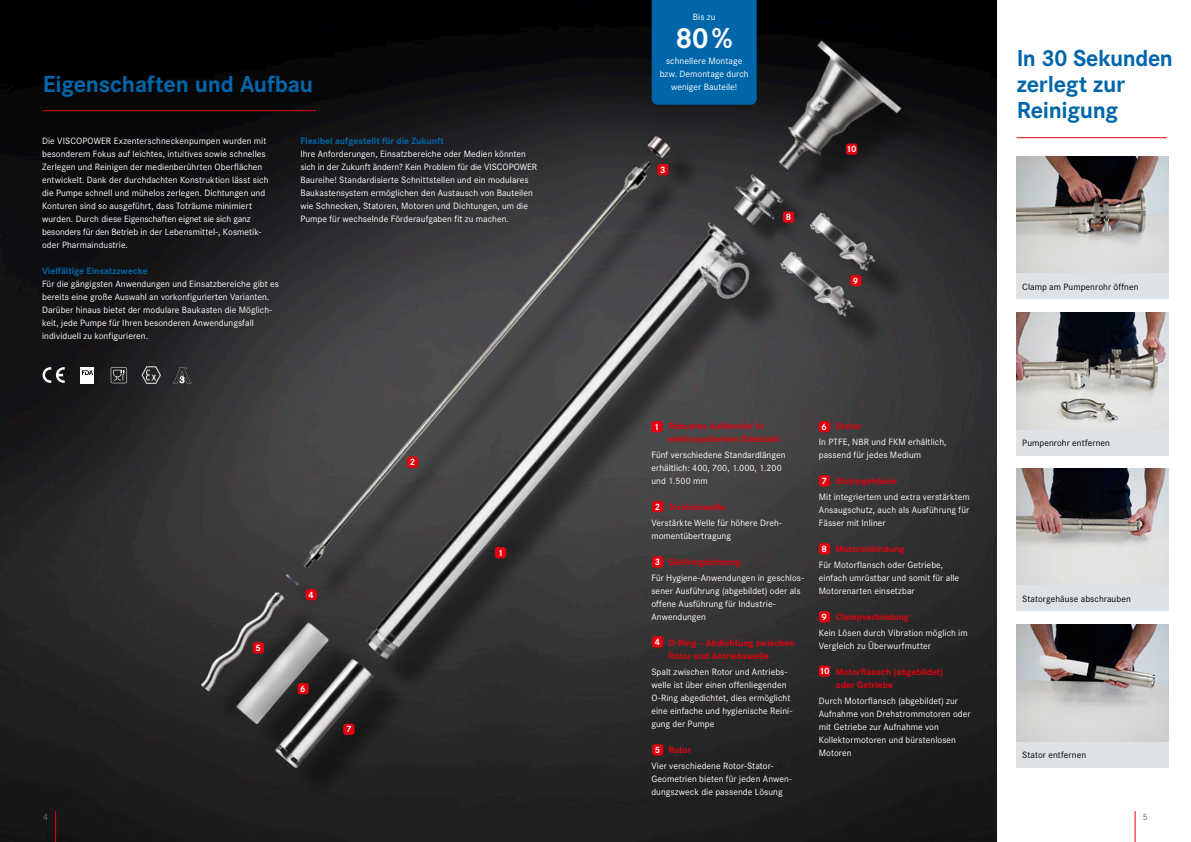
<style>
.page{position:relative;width:1191px;height:842px;background:#fff}
.page>*{position:absolute;margin:0;border:0;box-sizing:border-box;transform-origin:0 0}
.t1{font:700 30px "Corporate S";color:#fff}
.t2{font:700 24px/26px "Corporate S";letter-spacing:-.01em;color:#06a}
.t3{font:9.5px/13px "Corporate S";letter-spacing:.005em;color:#fff}
.t4{font:700 9.5px/13px "Corporate S";letter-spacing:.005em;color:#e2000f}
.t5{font:9.5px "Corporate S";letter-spacing:.005em;color:#000}
.t6{font:700 9.5px "Corporate S";letter-spacing:.005em;color:#06a}
.t7{font:700 9.5px "Corporate S";color:#fff}
.t8{font:9.5px "Corporate S";color:#6f6f6e}
</style>
<div class="page">
<hr style="left:1016px;top:137px;width:150px;height:1px;background:#e2000f">
<img style="left:1016px;top:313px;width:152px;height:117px">
<img style="left:1016px;top:469px;width:152px;height:117px">
<img style="left:1016px;top:625px;width:152px;height:117px">
<img style="left:0;top:0;width:996px;height:842px">
<hr style="left:42px;top:110px;width:274px;height:1px;background:#e2000f">
<div style="left:652px;top:744px;width:11px;height:11px;background:#e2000f;border-radius:3px"></div>
<img style="left:290px;top:146px;width:373px;height:434px">
<div style="left:379px;top:234px;width:406px;height:460px;background:#000;opacity:.4"></div>
<img style="left:335px;top:200px;width:437px;height:491px">
<div style="left:792px;top:53px;width:145px;height:151px;background:#000;opacity:.4"></div>
<img style="left:738px;top:32px;width:172px;height:173px">
<div style="left:251px;top:635px;width:116px;height:126px;background:#000;opacity:.4"></div>
<img style="left:232px;top:616px;width:104px;height:113px">
<div style="left:743px;top:182px;width:64px;height:65px;background:#000;opacity:.4"></div>
<img style="left:719px;top:165px;width:74px;height:74px">
<div style="left:658px;top:148px;width:45px;height:44px;background:#333334"></div>
<img style="left:634px;top:120px;width:54px;height:54px">
<div style="left:295px;top:582px;width:28px;height:26px;background:#373737"></div>
<img style="left:285px;top:572px;width:16px;height:14px">
<div style="left:794px;top:264px;width:95px;height:87px;background:#000;opacity:.4"></div>
<img style="left:772px;top:243px;width:96px;height:88px">
<div style="left:823px;top:225px;width:88px;height:80px;background:#000;opacity:.4"></div>
<img style="left:802px;top:204px;width:87px;height:81px">
<div style="left:214px;top:604px;width:106px;height:122px;background:#000;opacity:.4"></div>
<img style="left:192px;top:583px;width:103px;height:114px">
<div style="left:289px;top:671px;width:120px;height:132px;background:#232323"></div>
<img style="left:265px;top:648px;width:120px;height:131px">
<div style="left:495px;top:547px;width:11px;height:11px;background:#e2000f;border-radius:3px"></div>
<div style="left:407px;top:457px;width:11px;height:11px;background:#e2000f;border-radius:3px"></div>
<div style="left:253px;top:642px;width:11px;height:11px;background:#e2000f;border-radius:3px"></div>
<div style="left:343px;top:724px;width:11px;height:11px;background:#e2000f;border-radius:3px"></div>
<div style="left:297px;top:683px;width:12px;height:11px;background:#e2000f;border-radius:3px"></div>
<div style="left:306px;top:589px;width:11px;height:11px;background:#e2000f;border-radius:3px"></div>
<div style="left:846px;top:143px;width:11px;height:12px;background:#e2000f;border-radius:3px"></div>
<div style="left:657px;top:164px;width:11px;height:11px;background:#e2000f;border-radius:3px"></div>
<div style="left:850px;top:275px;width:11px;height:11px;background:#e2000f;border-radius:3px"></div>
<div style="left:783px;top:211px;width:11px;height:12px;background:#e2000f;border-radius:3px"></div>
<div style="left:651px;top:0;width:105px;height:105px;background:#06a"></div>
<svg style="left:43px;top:367px;width:22px;height:16px"></svg>
<svg style="left:111px;top:367px;width:16px;height:16px"></svg>
<div style="left:81px;top:367px;width:13px;height:17px;background:#fff"></div>
<svg style="left:82px;top:370px;width:11px;height:5px"></svg>
<svg style="left:173px;top:368px;width:18px;height:15px"></svg>
<div style="left:819px;top:421px;width:11px;height:11px;background:#e2000f;border-radius:3px"></div>
<div style="left:819px;top:475px;width:11px;height:12px;background:#e2000f;border-radius:3px"></div>
<div style="left:819px;top:543px;width:11px;height:11px;background:#e2000f;border-radius:3px"></div>
<div style="left:819px;top:611px;width:11px;height:11px;background:#e2000f;border-radius:3px"></div>
<div style="left:819px;top:665px;width:11px;height:12px;background:#e2000f;border-radius:3px"></div>
<img style="left:140px;top:366px;width:21px;height:18px">
<img style="left:1016px;top:157px;width:152px;height:117px">
<div style="left:1016px;top:274px;width:152px;height:25px;background:#dce2e5"></div>
<div style="left:1016px;top:430px;width:152px;height:25px;background:#dce2e5"></div>
<div style="left:1016px;top:586px;width:152px;height:25px;background:#dce2e5"></div>
<div style="left:1016px;top:742px;width:152px;height:25px;background:#dce2e5"></div>
<hr style="left:55px;top:811px;width:1px;height:31px;background:#e2000f">
<hr style="left:1134px;top:811px;width:1px;height:31px;background:#e2000f">
<p class="t2" style="left:43px;top:71px;width:272px">Eigenschaften und Aufbau</p>
<p class="t3" style="left:42px;top:134px;width:228px">Die VISCOPOWER Exzenterschneckenpumpen wurden mit besonderem Fokus auf leichtes, intuitives sowie schnelles Zerlegen und Reinigen der medienberührten Oberflächen entwickelt. Dank der durchdachten Konstruktion lässt sich die Pumpe schnell und mühelos zerlegen. Dichtungen und Konturen sind so ausgeführt, dass Toträume minimiert wurden. Durch diese Eigenschaften eignet sie sich ganz besonders für den Betrieb in der Lebensmittel-, Kosmetik&shy;oder Pharmaindustrie.</p>
<p class="t6" style="left:42px;top:265px;width:107px">Vielfältige Einsatzzwecke</p>
<p class="t3" style="left:42px;top:277px;width:238px">Für die gängigsten Anwendungen und Einsatzbereiche gibt es bereits eine große Auswahl an vorkonfigurierten Varianten.<br>Darüber hinaus bietet der modulare Baukasten die Möglich&shy;keit, jede Pumpe für Ihren besonderen Anwendungsfall individuell zu konfigurieren.</p>
<p class="t6" style="left:300px;top:135px;width:145px">Flexibel aufgestellt für die Zukunft</p>
<p class="t3" style="left:300px;top:147px;width:238px">Ihre Anforderungen, Einsatzbereiche oder Medien könnten sich in der Zukunft ändern? Kein Problem für die VISCOPOWER Baureihe! Standardisierte Schnittstellen und ein modulares Baukastensystem ermöglichen den Austausch von Bauteilen wie Schnecken, Statoren, Motoren und Dichtungen, um die Pumpe für wechselnde Förderaufgaben fit zu machen.</p>
<p class="t7" style="left:255px;top:642px;width:7px">5</p>
<p class="t7" style="left:308px;top:589px;width:7px">4</p>
<p class="t7" style="left:300px;top:683px;width:7px">6</p>
<p class="t7" style="left:346px;top:724px;width:7px">7</p>
<p class="t7" style="left:410px;top:457px;width:7px">2</p>
<p class="t7" style="left:498px;top:547px;width:7px">1</p>
<p class="t3" style="left:693px;top:11px;width:24px">Bis zu</p>
<p class="t1" style="left:675px;top:21px;width:59px">80%</p>
<p class="t3" style="left:659px;top:54px;width:90px;text-align:center">schnellere Montage bzw. Demontage durch weniger Bauteile!</p>
<p class="t7" style="left:660px;top:164px;width:7px">3</p>
<p class="t7" style="left:785px;top:212px;width:7px">8</p>
<p class="t7" style="left:846px;top:144px;width:12px">10</p>
<p class="t7" style="left:853px;top:275px;width:7px">9</p>
<p class="t2" style="left:1016px;top:45px;width:158px">In 30 Sekunden zerlegt zur<br>Reinigung</p>
<p class="t5" style="left:1022px;top:281px;width:118px">Clamp am Pumpenrohr öffnen</p>
<p class="t4" style="left:668px;top:420px;width:113px">Robustes Außenrohr in elektropoliertem Edelstahl</p>
<p class="t3" style="left:651px;top:449px;width:136px">Fünf verschiedene Standardlängen erhältlich: 400, 700, 1.000, 1.200 und 1.500 mm</p>
<p class="t4" style="left:668px;top:501px;width:58px">Torsionswelle</p>
<p class="t3" style="left:651px;top:516px;width:132px">Verstärkte Welle für höhere Dreh&shy;momentübertragung</p>
<p class="t4" style="left:668px;top:556px;width:74px">Gleitringdichtung</p>
<p class="t3" style="left:651px;top:571px;width:154px">Für Hygiene-Anwendungen in geschlos&shy;sener Ausführung (abgebildet) oder als offene Ausführung für Industrie-<br>Anwendungen</p>
<p class="t4" style="left:668px;top:637px;width:128px">O-Ring – Abdichtung zwischen<br>Rotor und Antriebswelle</p>
<p class="t3" style="left:651px;top:665px;width:137px">Spalt zwischen Rotor und Antriebs&shy;welle ist über einen offenliegenden</p>
<p class="t3" style="left:651px;top:691px;width:140px">O-Ring abgedichtet, dies ermöglicht</p>
<p class="t3" style="left:651px;top:704px;width:142px">eine einfache und hygienische Reini&shy;gung der Pumpe</p>
<p class="t4" style="left:668px;top:743px;width:24px">Rotor</p>
<p class="t3" style="left:651px;top:759px;width:142px">Vier verschiedene Rotor-Stator-<br>Geometrien bieten für jeden Anwen&shy;dungszweck die passende Lösung</p>
<p class="t7" style="left:654px;top:421px;width:7px">1</p>
<p class="t7" style="left:655px;top:501px;width:7px">2</p>
<p class="t7" style="left:655px;top:556px;width:7px">3</p>
<p class="t7" style="left:655px;top:636px;width:7px">4</p>
<p class="t7" style="left:655px;top:744px;width:7px">5</p>
<p class="t4" style="left:836px;top:420px;width:27px">Stator</p>
<p class="t3" style="left:819px;top:436px;width:129px">In PTFE, NBR und FKM erhältlich, passend für jedes Medium</p>
<p class="t4" style="left:836px;top:475px;width:62px">Statorgehäuse</p>
<p class="t3" style="left:819px;top:490px;width:152px;text-align:justify">Mit integriertem und extra verstärktem Ansaugschutz, auch als Ausführung für Fässer mit Inliner</p>
<p class="t4" style="left:836px;top:543px;width:70px">Motoranbindung</p>
<p class="t3" style="left:819px;top:558px;width:142px">Für Motorflansch oder Getriebe, einfach umrüstbar und somit für alle<br>Motorenarten einsetzbar</p>
<p class="t4" style="left:836px;top:611px;width:75px">Clampverbindung</p>
<p class="t3" style="left:819px;top:626px;width:150px">Kein Lösen durch Vibration möglich im<br>Vergleich zu Überwurfmutter</p>
<p class="t4" style="left:836px;top:665px;width:109px">Motorflansch (abgebildet) oder Getriebe</p>
<p class="t3" style="left:819px;top:694px;width:153px">Durch Motorflansch (abgebildet) zur<br>Aufnahme von Drehstrommotoren oder mit Getriebe zur Aufnahme von<br>Kollektormotoren und bürstenlosen<br>Motoren</p>
<p class="t7" style="left:821px;top:421px;width:7px">6</p>
<p class="t7" style="left:821px;top:475px;width:7px">7</p>
<p class="t7" style="left:821px;top:543px;width:7px">8</p>
<p class="t7" style="left:821px;top:611px;width:7px">9</p>
<p class="t7" style="left:819px;top:665px;width:12px">10</p>
<p class="t5" style="left:1022px;top:437px;width:89px">Pumpenrohr entfernen</p>
<p class="t5" style="left:1022px;top:593px;width:110px">Statorgehäuse abschrauben</p>
<p class="t5" style="left:1022px;top:749px;width:65px">Stator entfernen</p>
<p class="t8" style="left:43px;top:811px;width:7px">4</p>
<p class="t8" style="left:1142px;top:811px;width:7px">5</p>
</div>
